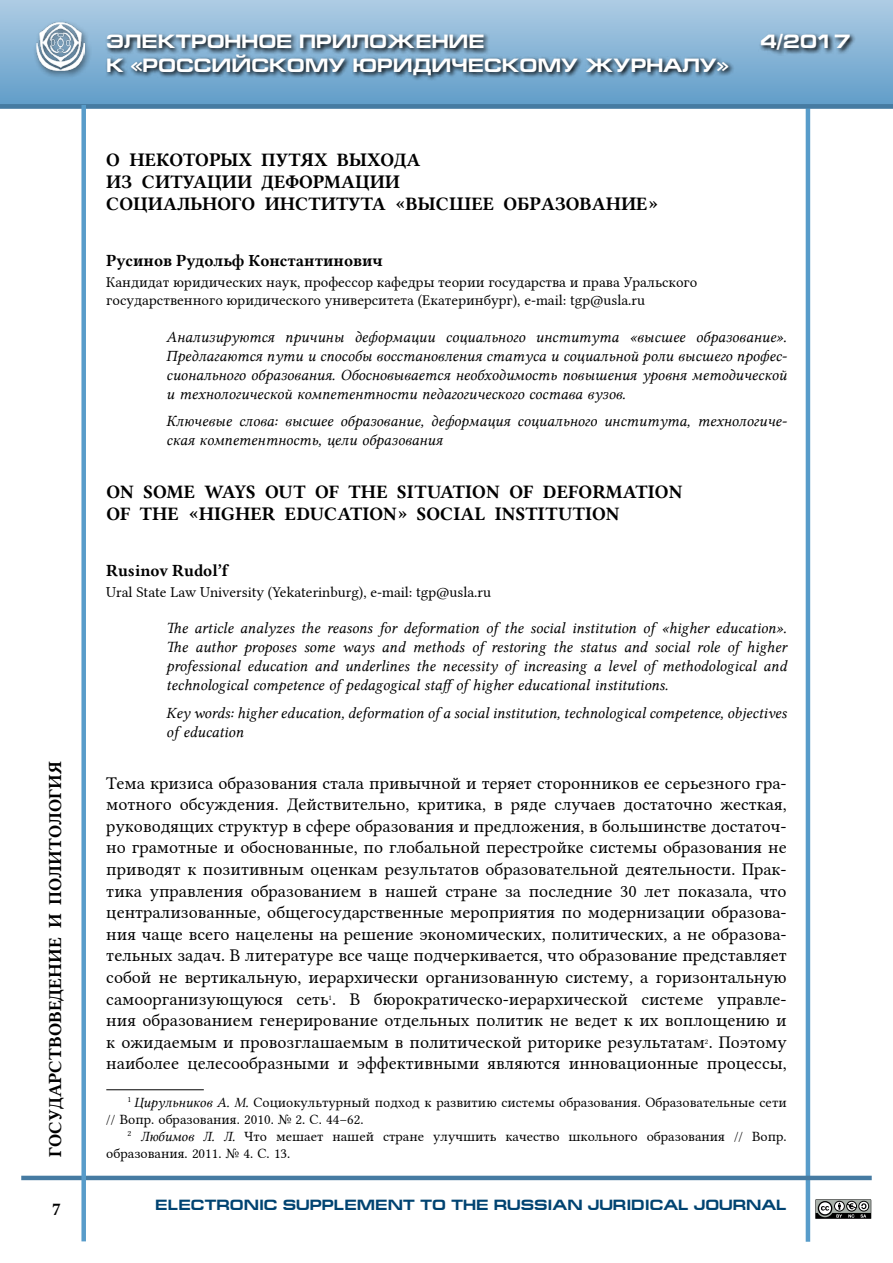
<style>
.page{position:relative;width:893px;height:1263px;background:#fff}
.page>*{position:absolute;margin:0;border:0;box-sizing:border-box;transform-origin:0 0}
.t1{font:700 19.5px "Europe Ext";color:#fff}
.t2{font:18.75px/22.2px "Lin Libertine B";color:#000}
.t3{font:18px/21.6px "Lin Libertine";color:#000;text-align:justify}
.t4{font:18px "Lin Libertine B";color:#000}
.t5{font:16.5px "Lin Libertine B";color:#000}
.t6{font:15.75px/18.9px "Lin Libertine I";color:#000;text-align:justify}
.t7{font:15px/18px "Lin Libertine";color:#000}
.t8{font:700 15px "Europe Ext";color:#004371}
.t9{font:14.25px/17.1px "Lin Libertine";color:#000}
.t10{font:7.35px "Lin Libertine";color:#000}
.s1{font-family:"Lin Libertine I"}
</style>
<div class="page">
<hr style="left:806px;top:91px;width:4px;height:1151px;background:#589cca">
<hr style="left:21px;top:1176px;width:851px;height:4px;background:#467ba2">
<div style="left:0;top:0;width:893px;height:106px;background:linear-gradient(to bottom,#aecce4,#619dc9)"></div>
<div style="left:0;top:104px;width:893px;height:5px;background:#467ba2"></div>
<div style="left:81px;top:105px;width:5px;height:1136px;background:#589cca"></div>
<div style="left:33px;top:19px;width:59px;height:60px;background:#000;opacity:.63"></div>
<img style="left:37px;top:23px;width:47px;height:47px">
<svg style="left:105px;top:31px;width:751px;height:50px;background:#6b90ac"></svg>
<svg style="left:815px;top:1199px;width:57px;height:20px"></svg>
<hr style="left:106px;top:1089px;width:98px;height:1px;background:#000">
<p class="t4" style="left:43px;top:1157px;width:397px;rotate:-90deg">ГОСУДАРСТВОВЕДЕНИЕ И ПОЛИТОЛОГИЯ</p>
<p class="t4" style="left:52px;top:1197px;width:11px">7</p>
<p class="t1" style="left:106px;top:31px;width:380px">ЭЛЕКТРОННОЕ ПРИЛОЖЕНИЕ</p>
<p class="t1" style="left:760px;top:31px;width:92px">4/2017</p>
<p class="t1" style="left:106px;top:54px;width:624px">К «РОССИЙСКОМУ ЮРИДИЧЕСКОМУ ЖУРНАЛУ»</p>
<p class="t2" style="left:106px;top:148px;width:553px">О НЕКОТОРЫХ ПУТЯХ ВЫХОДА<br>ИЗ СИТУАЦИИ ДЕФОРМАЦИИ<br>СОЦИАЛЬНОГО ИНСТИТУТА «ВЫСШЕЕ ОБРАЗОВАНИЕ»</p>
<p class="t5" style="left:106px;top:249px;width:278px">Русинов Рудольф Константинович</p>
<p class="t7" style="left:106px;top:271px;width:593px">Кандидат юридических наук, профессор кафедры теории государства и права Уральского государственного юридического университета (Екатеринбург), e-mail: tgp@usla.ru</p>
<p class="t6" style="left:166px;top:328px;width:622px">Анализируются причины деформации социального института «высшее образование».<br>Предлагаются пути и способы восстановления статуса и социальной роли высшего профес&shy;сионального образования. Обосновывается необходимость повышения уровня методической и технологической компетентности педагогического состава вузов.</p>
<p class="t6" style="left:166px;top:412px;width:622px">Ключевые слова: высшее образование, деформация социального института, технологиче&shy;ская компетентность, цели образования</p>
<p class="t2" style="left:106px;top:480px;width:578px">ON SOME WAYS OUT OF THE SITUATION OF DEFORMATION<br>OF THE «HIGHER EDUCATION» SOCIAL INSTITUTION</p>
<p class="t5" style="left:106px;top:559px;width:124px">Rusinov Rudol’f</p>
<p class="t7" style="left:106px;top:581px;width:386px">Ural State Law University (Yekaterinburg), e-mail: tgp@usla.ru</p>
<p class="t6" style="left:166px;top:619px;width:622px">The article analyzes the reasons for deformation of the social institution of «higher education».<br>The author proposes some ways and methods of restoring the status and social role of higher professional education and underlines the necessity of increasing a level of methodological and technological competence of pedagogical staff of higher educational institutions.</p>
<p class="t6" style="left:166px;top:704px;width:622px">Key words: higher education, deformation of a social institution, technological competence, objectives of education</p>
<p class="t3" style="left:106px;top:770px;width:682px">Тема кризиса образования стала привычной и теряет сторонников ее серьезного гра&shy;мотного обсуждения. Действительно, критика, в ряде случаев достаточно жесткая, руководящих структур в сфере образования и предложения, в большинстве достаточ&shy;но грамотные и обоснованные, по глобальной перестройке системы образования не приводят к позитивным оценкам результатов образовательной деятельности. Прак&shy;тика управления образованием в нашей стране за последние 30 лет показала, что централизованные, общегосударственные мероприятия по модернизации образова&shy;ния чаще всего нацелены на решение экономических, политических, а не образова&shy;тельных задач. В литературе все чаще подчеркивается, что образование представляет собой не вертикальную, иерархически организованную систему, а горизонтальную самоорганизующуюся сеть . В бюрократическо-иерархической системе управле-</p>
<p class="t10" style="left:329px;top:992px;width:5px">1</p>
<p class="t3" style="left:106px;top:1007px;width:682px">ния образованием генерирование отдельных политик не ведет к их воплощению и к ожидаемым и провозглашаемым в политической риторике результатам . Поэтому</p>
<p class="t10" style="left:705px;top:1035px;width:5px">2</p>
<p class="t3" style="left:106px;top:1051px;width:682px">наиболее целесообразными и эффективными являются инновационные процессы,</p>
<p class="t9" style="left:106px;top:1092px;width:682px;text-indent:21px"><sup>1</sup> <span class="s1">Цирульников А. М.</span> Социокультурный подход к развитию системы образования. Образовательные сети // Вопр. образования. 2010. № 2. С. 44–62.</p>
<p class="t9" style="left:106px;top:1126px;width:682px;text-indent:21px"><sup>2</sup> <span class="s1">Любимов Л. Л.</span> Что мешает нашей стране улучшить качество школьного образования // Вопр. образования. 2011. № 4. С. 13.</p>
<p class="t8" style="left:155px;top:1196px;width:633px">ELECTRONIC SUPPLEMENT TO THE RUSSIAN JURIDICAL JOURNAL</p>
</div>
